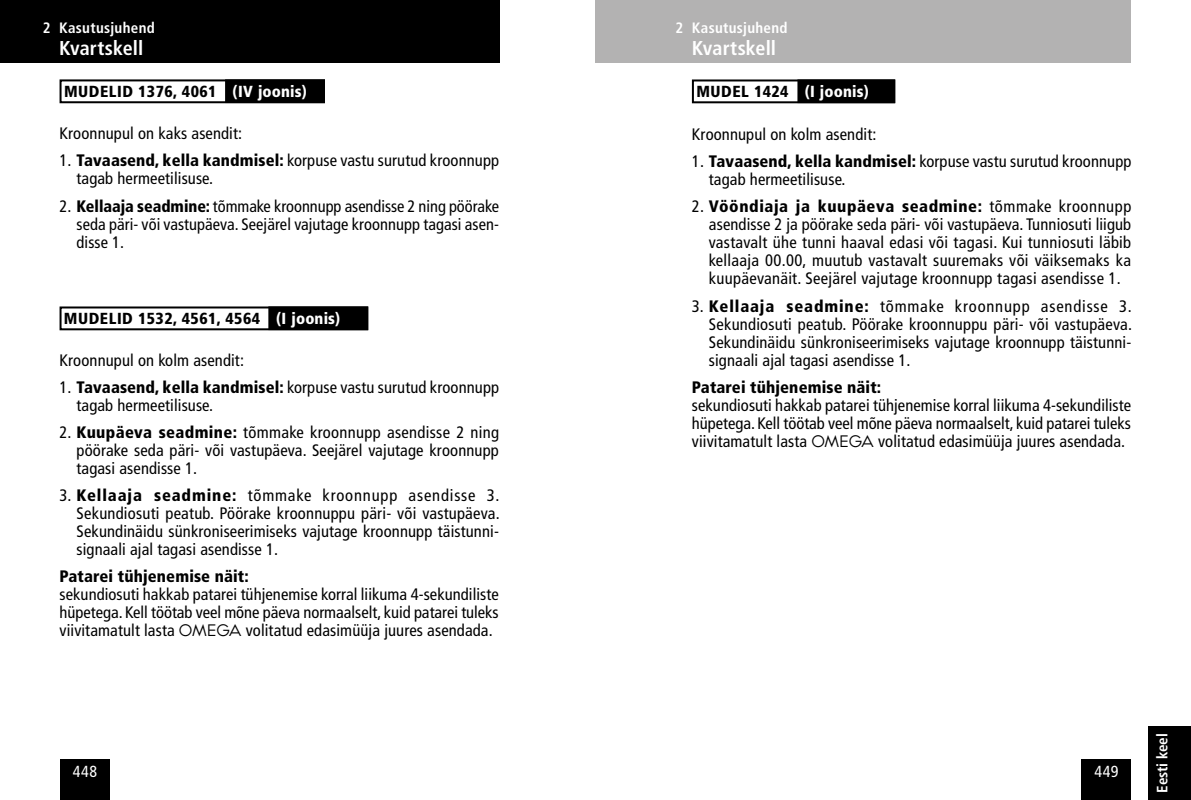
<style>
.page{position:relative;width:1191px;height:800px;background:#fff}
.page>*{position:absolute;margin:0;border:0;box-sizing:border-box;transform-origin:0 0}
.t1{font:700 condensed 20px "Frutiger LT Std";letter-spacing:.005em;color:#fff}
.t2{font:condensed 16.6px/18px "Frutiger LT Std";letter-spacing:.005em;color:#000;text-align:justify}
.t3{font:900 condensed 16.6px "Frutiger LT Std";letter-spacing:.01em;color:#000}
.t4{font:900 condensed 16px "Frutiger LT Std";letter-spacing:.03em;color:#000}
.t5{font:condensed 16px "Frutiger LT Std";letter-spacing:.04em;color:#fff}
.t6{font:700 condensed 15px "Frutiger LT Std";letter-spacing:.02em;color:#fff}
.t7{font:700 condensed 15px "Frutiger LT Std";letter-spacing:-.01em;color:#fff}
.s1{color:#fff}
.s2{font-weight:900}
.s3{font-family:"OMEGACT";font-stretch:normal}
</style>
<div class="page">
<div style="left:1081px;top:759px;width:50px;height:40px;background:#000"></div>
<div style="left:60px;top:759px;width:50px;height:40px;background:#000"></div>
<div style="left:1148px;top:726px;width:43px;height:73px;background:#000"></div>
<div style="left:226px;top:80px;width:98px;height:22px;background:#000"></div>
<div style="left:225px;top:79px;width:100px;height:24px;border:2px solid #000"></div>
<div style="left:0;top:0;width:499px;height:62px;background:#000"></div>
<div style="left:269px;top:307px;width:98px;height:22px;background:#000"></div>
<div style="left:268px;top:306px;width:100px;height:24px;border:2px solid #000"></div>
<div style="left:60px;top:79px;width:265px;height:24px;border:2px solid #000"></div>
<div style="left:60px;top:306px;width:308px;height:24px;border:2px solid #000"></div>
<div style="left:595px;top:0;width:536px;height:62px;background:#b3b2b2"></div>
<div style="left:798px;top:80px;width:96px;height:22px;background:#000"></div>
<div style="left:797px;top:79px;width:98px;height:24px;border:2px solid #000"></div>
<div style="left:692px;top:79px;width:203px;height:24px;border:2px solid #000"></div>
<p class="t6" style="left:43px;top:19px;width:113px">2 Kasutusjuhend</p>
<p class="t1" style="left:59px;top:36px;width:86px">Kvartskell</p>
<p class="t4" style="left:64px;top:82px;width:244px">MUDELID 1376, 4061 <span class="s1">(IV joonis)</span></p>
<p class="t2" style="left:60px;top:125px;width:184px">Kroonnupul on kaks asendit:</p>
<p class="t2" style="left:77px;top:152px;width:424px;text-indent:-17px">1. <span class="s2">Tavaasend, kella kandmisel:</span> korpuse vastu surutud kroonnupp tagab hermeetilisuse.</p>
<p class="t2" style="left:77px;top:197px;width:424px;text-indent:-17px">2. <span class="s2">Kellaaja seadmine:</span> tõmmake kroonnupp asendisse 2 ning pöörake seda päri- või vastupäeva. Seejärel vajutage kroonnupp tagasi asen&shy;disse 1.</p>
<p class="t4" style="left:64px;top:309px;width:278px">MUDELID 1532, 4561, 4564 <span class="s1">(I joonis)</span></p>
<p class="t2" style="left:60px;top:351px;width:186px">Kroonnupul on kolm asendit:</p>
<p class="t2" style="left:77px;top:378px;width:424px;text-indent:-17px">1. <span class="s2">Tavaasend, kella kandmisel:</span> korpuse vastu surutud kroonnupp tagab hermeetilisuse.</p>
<p class="t2" style="left:77px;top:423px;width:424px;text-indent:-17px">2. <span class="s2">Kuupäeva seadmine:</span> tõmmake kroonnupp asendisse 2 ning pöörake seda päri- või vastupäeva. Seejärel vajutage kroonnupp tagasi asendisse 1.</p>
<p class="t2" style="left:77px;top:486px;width:424px;text-indent:-17px">3. <span class="s2">Kellaaja seadmine:</span> tõmmake kroonnupp asendisse 3.<br>Sekundiosuti peatub. Pöörake kroonnuppu päri- või vastupäeva.<br>Sekundinäidu sünkroniseerimiseks vajutage kroonnupp täistunni&shy;signaali ajal tagasi asendisse 1.</p>
<p class="t3" style="left:60px;top:566px;width:191px">Patarei tühjenemise näit:</p>
<p class="t2" style="left:60px;top:585px;width:441px">sekundiosuti hakkab patarei tühjenemise korral liikuma 4-sekundiliste hüpetega. Kell töötab veel mõne päeva normaalselt, kuid patarei tuleks viivitamatult lasta <span class="s3">OMEGA</span> volitatud edasimüüja juures asendada.</p>
<p class="t6" style="left:675px;top:19px;width:113px">2 Kasutusjuhend</p>
<p class="t1" style="left:692px;top:36px;width:86px">Kvartskell</p>
<p class="t4" style="left:696px;top:82px;width:174px">MUDEL 1424 <span class="s1">(I joonis)</span></p>
<p class="t2" style="left:692px;top:126px;width:186px">Kroonnupul on kolm asendit:</p>
<p class="t2" style="left:709px;top:153px;width:424px;text-indent:-17px">1. <span class="s2">Tavaasend, kella kandmisel:</span> korpuse vastu surutud kroonnupp tagab hermeetilisuse.</p>
<p class="t2" style="left:709px;top:198px;width:424px;text-indent:-17px">2. <span class="s2">Vööndiaja ja kuupäeva seadmine:</span> tõmmake kroonnupp asendisse 2 ja pöörake seda päri- või vastupäeva. Tunniosuti liigub vastavalt ühe tunni haaval edasi või tagasi. Kui tunniosuti läbib kellaaja 00.00, muutub vastavalt suuremaks või väiksemaks ka kuupäevanäit. Seejärel vajutage kroonnupp tagasi asendisse 1.</p>
<p class="t2" style="left:709px;top:297px;width:424px;text-indent:-17px">3. <span class="s2">Kellaaja seadmine:</span> tõmmake kroonnupp asendisse 3.<br>Sekundiosuti peatub. Pöörake kroonnuppu päri- või vastupäeva.<br>Sekundinäidu sünkroniseerimiseks vajutage kroonnupp täistunni&shy;signaali ajal tagasi asendisse 1.</p>
<p class="t3" style="left:692px;top:377px;width:191px">Patarei tühjenemise näit:</p>
<p class="t2" style="left:692px;top:396px;width:441px">sekundiosuti hakkab patarei tühjenemise korral liikuma 4-sekundiliste hüpetega. Kell töötab veel mõne päeva normaalselt, kuid patarei tuleks viivitamatult lasta <span class="s3">OMEGA</span> volitatud edasimüüja juures asendada.</p>
<p class="t5" style="left:73px;top:762px;width:26px">448</p>
<p class="t5" style="left:1094px;top:762px;width:25px">449</p>
<p class="t7" style="left:1153px;top:792px;width:61px;rotate:-90deg">Eesti keel</p>
</div>
